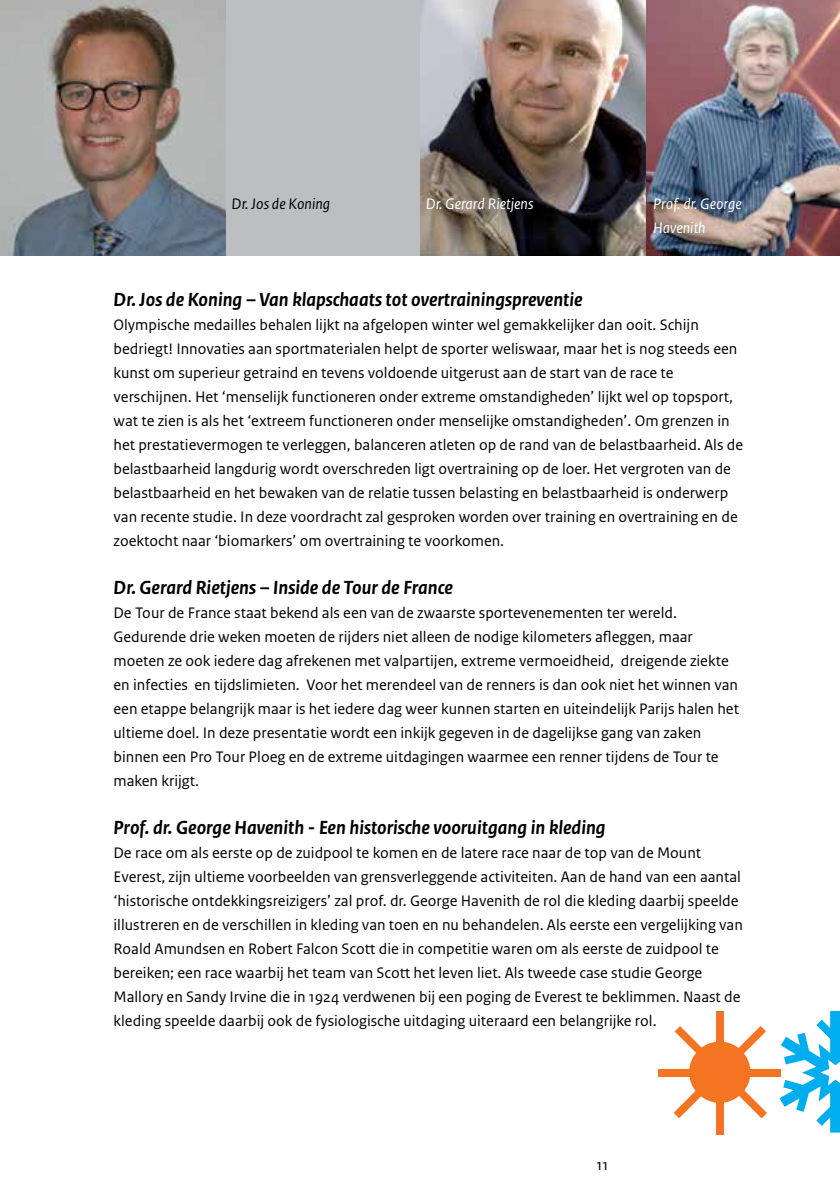
<style>
.page{position:relative;width:840px;height:1191px;background:#fff}
.page>*{position:absolute;margin:0;border:0;box-sizing:border-box;transform-origin:0 0}
.t1{font:italic 700 20px "Rijksoverheid Sans Text";color:#000}
.t2{font:16px/24px "Rijksoverheid Sans Text";color:#000}
.t3{font:italic 16px/24px "Rijksoverheid Sans Text";color:#fff}
.t4{font:italic 16px "Rijksoverheid Sans Text";color:#000}
</style>
<div class="page">
<div style="left:0;top:0;width:839px;height:255px;background:#bcbec0"></div>
<img style="left:0;top:0;width:226px;height:255px">
<img style="left:420px;top:0;width:419px;height:255px">
<div style="left:747px;top:1069px;width:33px;height:7px;background:#f47421"></div>
<div style="left:715px;top:1011px;width:8px;height:33px;background:#f47421"></div>
<div style="left:715px;top:1100px;width:8px;height:34px;background:#f47421"></div>
<svg style="left:738px;top:1026px;width:27px;height:28px"></svg>
<svg style="left:673px;top:1091px;width:28px;height:27px"></svg>
<svg style="left:737px;top:1089px;width:29px;height:29px"></svg>
<svg style="left:674px;top:1026px;width:27px;height:26px"></svg>
<div style="left:657px;top:1069px;width:33px;height:7px;background:#f47421"></div>
<div style="left:688px;top:1041px;width:62px;height:61px;background:#f47421;border-radius:50%"></div>
<svg style="left:779px;top:1011px;width:60px;height:121px"></svg>
<p class="t4" style="left:231px;top:195px;width:100px">Dr. Jos de Koning</p>
<p class="t3" style="left:652px;top:193px;width:90px">Prof. dr. George<br>Havenith</p>
<p class="t3" style="left:425px;top:193px;width:109px">Dr. Gerard Rietjens</p>
<p class="t1" style="left:113px;top:288px;width:470px">Dr. Jos de Koning – Van klapschaats tot overtrainingspreventie</p>
<p class="t2" style="left:113px;top:312px;width:630px">Olympische medailles behalen lijkt na afgelopen winter wel gemakkelijker dan ooit. Schijn bedriegt! Innovaties aan sportmaterialen helpt de sporter weliswaar, maar het is nog steeds een kunst om superieur getraind en tevens voldoende uitgerust aan de start van de race te verschijnen. Het ‘menselijk functioneren onder extreme omstandigheden’ lijkt wel op topsport, wat te zien is als het ‘extreem functioneren onder menselijke omstandigheden’. Om grenzen in het prestatievermogen te verleggen, balanceren atleten op de rand van de belastbaarheid. Als de belastbaarheid langdurig wordt overschreden ligt overtraining op de loer. Het vergroten van de belastbaarheid en het bewaken van de relatie tussen belasting en belastbaarheid is onderwerp van recente studie. In deze voordracht zal gesproken worden over training en overtraining en de zoektocht naar ‘biomarkers’ om overtraining te voorkomen.</p>
<p class="t1" style="left:113px;top:576px;width:341px">Dr. Gerard Rietjens – Inside de Tour de France</p>
<p class="t2" style="left:113px;top:600px;width:626px">De Tour de France staat bekend als een van de zwaarste sportevenementen ter wereld.<br>Gedurende drie weken moeten de rijders niet alleen de nodige kilometers afleggen, maar moeten ze ook iedere dag afrekenen met valpartijen, extreme vermoeidheid, dreigende ziekte en infecties en tijdslimieten. Voor het merendeel van de renners is dan ook niet het winnen van een etappe belangrijk maar is het iedere dag weer kunnen starten en uiteindelijk Parijs halen het ultieme doel. In deze presentatie wordt een inkijk gegeven in de dagelijkse gang van zaken binnen een Pro Tour Ploeg en de extreme uitdagingen waarmee een renner tijdens de Tour te maken krijgt.</p>
<p class="t1" style="left:113px;top:816px;width:493px">Prof. dr. George Havenith - Een historische vooruitgang in kleding</p>
<p class="t2" style="left:113px;top:840px;width:630px">De race om als eerste op de zuidpool te komen en de latere race naar de top van de Mount Everest, zijn ultieme voorbeelden van grensverleggende activiteiten. Aan de hand van een aantal ‘historische ontdekkingsreizigers’ zal prof. dr. George Havenith de rol die kleding daarbij speelde illustreren en de verschillen in kleding van toen en nu behandelen. Als eerste een vergelijking van Roald Amundsen en Robert Falcon Scott die in competitie waren om als eerste de zuidpool te bereiken; een race waarbij het team van Scott het leven liet. Als tweede case studie George Mallory en Sandy Irvine die in 1924 verdwenen bij een poging de Everest te beklimmen. Naast de kleding speelde daarbij ook de fysiologische uitdaging uiteraard een belangrijke rol.</p>
<p class="t2" style="left:596px;top:1152px;width:13px">11</p>
</div>
